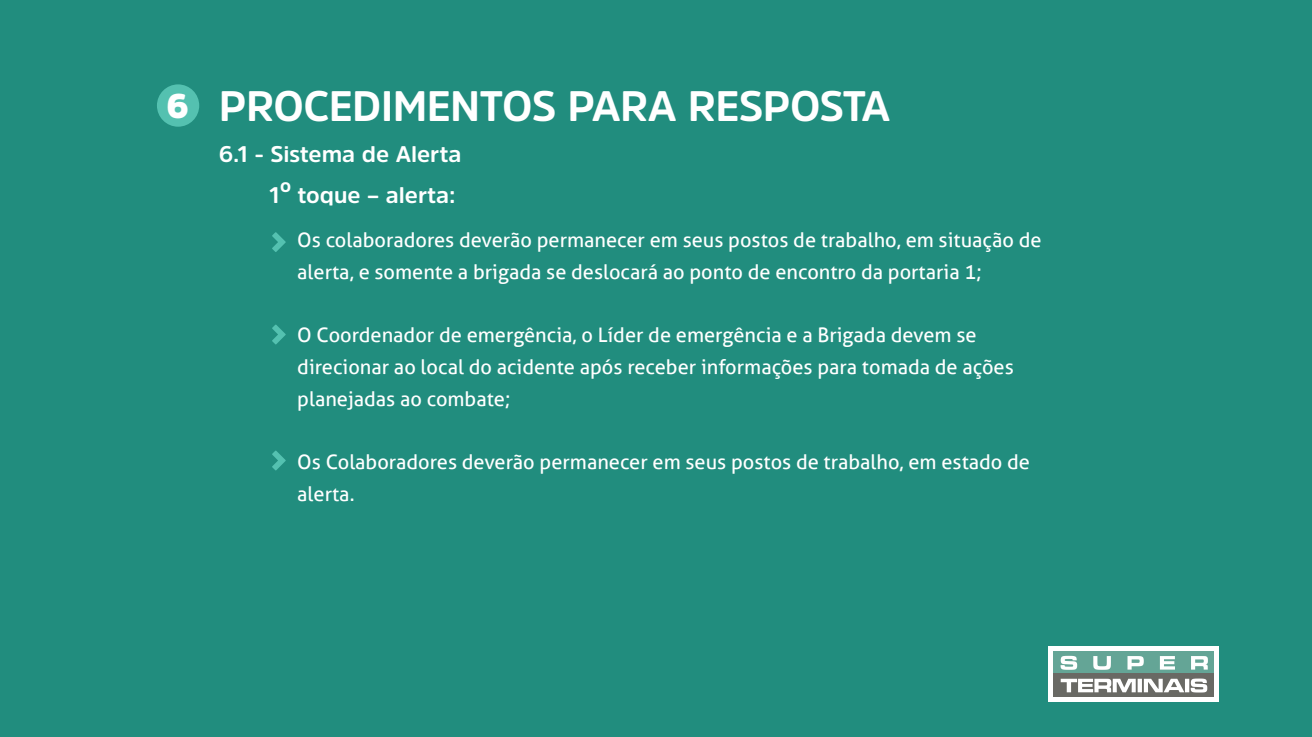
<style>
.page{position:relative;width:1312px;height:737px;background:#218d7e}
.page>*{position:absolute;margin:0;border:0;box-sizing:border-box;transform-origin:0 0}
.t1{font:700 42.38px "Amsi Pro";letter-spacing:-.015em;color:#fff}
.t2{font:700 22.5px/40.6px "Amsi Pro";color:#fff;text-align:right}
.t3{font:20px/31.8px "Aller";color:#fff}
.s1{font-weight:900;font-size:33.94px}
</style>
<div class="page">
<div style="left:1048px;top:646px;width:171px;height:55px;background:#fff"></div>
<div style="left:1053px;top:673px;width:161px;height:23px;background:#696964"></div>
<div style="left:1053px;top:651px;width:161px;height:22px;background:#64a596"></div>
<svg style="left:1060px;top:656px;width:148px;height:14px"></svg>
<svg style="left:1061px;top:678px;width:146px;height:14px"></svg>
<div style="left:157px;top:84px;width:42px;height:43px;background:#54c1b0;border-radius:50%"></div>
<svg style="left:272px;top:232px;width:14px;height:20px"></svg>
<svg style="left:272px;top:325px;width:14px;height:19px"></svg>
<svg style="left:272px;top:451px;width:14px;height:19px"></svg>
<h1 class="t1" style="left:166px;top:77px;width:726px"><span class="s1">6</span> PROCEDIMENTOS PARA RESPOSTA</h1>
<p class="t2" style="left:219px;top:133px;width:244px">6.1 - Sistema de Alerta<br>1º toque – alerta:</p>
<p class="t3" style="left:297px;top:224px;width:746px">Os colaboradores deverão permanecer em seus postos de trabalho, em situação de alerta, e somente a brigada se deslocará ao ponto de encontro da portaria 1;</p>
<p class="t3" style="left:297px;top:319px;width:718px">O Coordenador de emergência, o Líder de emergência e a Brigada devem se direcionar ao local do acidente após receber informações para tomada de ações planejadas ao combate;</p>
<p class="t3" style="left:297px;top:446px;width:734px">Os Colaboradores deverão permanecer em seus postos de trabalho, em estado de alerta.</p>
</div>
